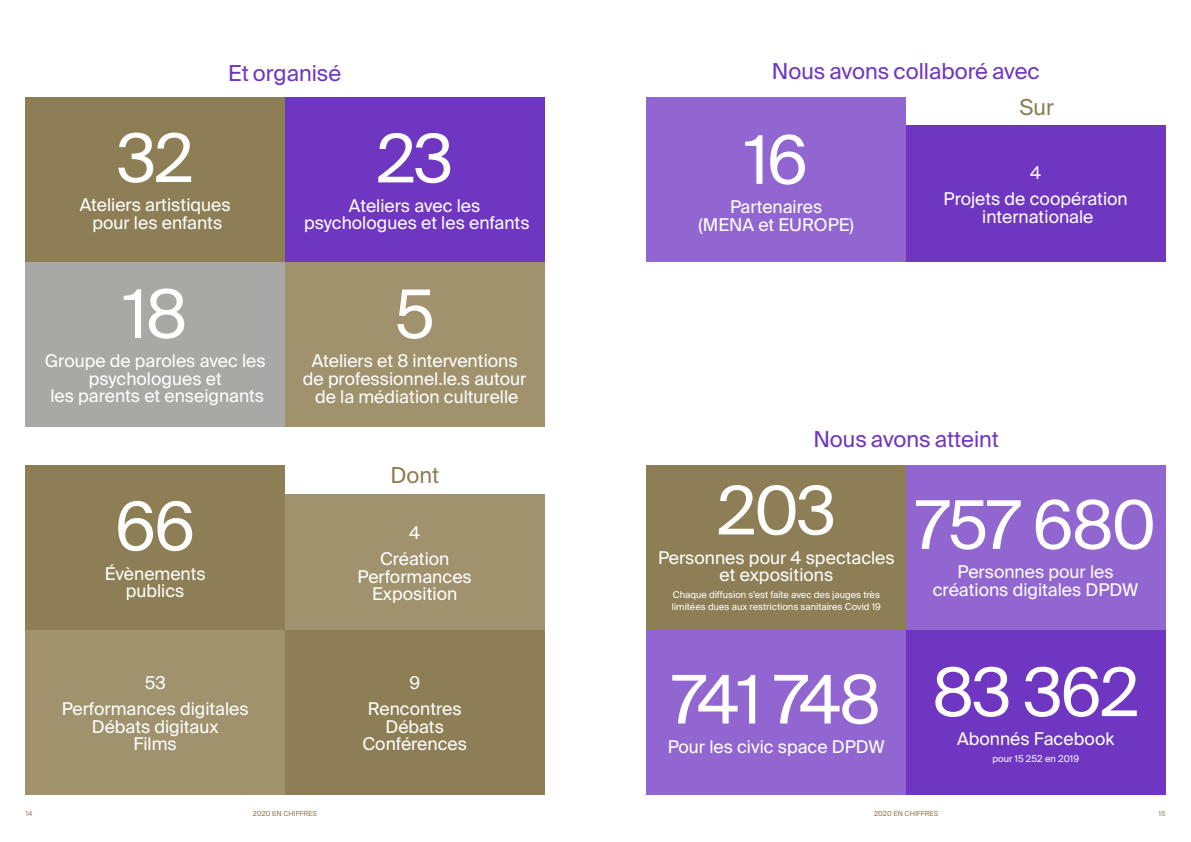
<style>
.page{position:relative;width:1191px;height:842px;background:#fff}
.page>*{position:absolute;margin:0;border:0;box-sizing:border-box;transform-origin:0 0}
.t1{font:67px "Suisse Intl";letter-spacing:-.03em;color:#fff}
.t2{font:22px "Suisse Intl";color:#6f36c2}
.t3{font:22px "Suisse Intl";color:#8e7e55}
.t4{font:17.6px/17.6px "Suisse Intl";color:#fff;text-align:center}
.t5{font:9.4px/12px "Suisse Intl";color:#fff}
.t6{font:7px "Suisse Intl";color:#8e7e55}
</style>
<div class="page">
<div style="left:906px;top:125px;width:259px;height:137px;background:#6f36c2"></div>
<div style="left:646px;top:97px;width:260px;height:165px;background:#9266d1"></div>
<div style="left:26px;top:97px;width:259px;height:165px;background:#8e7e55"></div>
<div style="left:26px;top:262px;width:259px;height:165px;background:#a8a8a7"></div>
<div style="left:285px;top:97px;width:259px;height:165px;background:#6f36c2"></div>
<div style="left:285px;top:262px;width:259px;height:165px;background:#a1926e"></div>
<div style="left:26px;top:466px;width:259px;height:164px;background:#8e7e55"></div>
<div style="left:646px;top:466px;width:260px;height:164px;background:#8e7e55"></div>
<div style="left:285px;top:494px;width:259px;height:137px;background:#a1926e"></div>
<div style="left:906px;top:466px;width:259px;height:164px;background:#9266d1"></div>
<div style="left:26px;top:630px;width:259px;height:164px;background:#a1926e"></div>
<div style="left:646px;top:630px;width:260px;height:164px;background:#9266d1"></div>
<div style="left:285px;top:630px;width:259px;height:164px;background:#8e7e55"></div>
<div style="left:906px;top:630px;width:259px;height:164px;background:#6f36c2"></div>
<p class="t2" style="left:228px;top:60px;width:114px">Et organisé</p>
<h1 class="t1" style="left:117px;top:120px;width:78px">32</h1>
<p class="t4" style="left:80px;top:196px;width:152px">Ateliers artistiques pour les enfants</p>
<h1 class="t1" style="left:123px;top:276px;width:66px">18</h1>
<p class="t4" style="left:45px;top:352px;width:223px">Groupe de paroles avec les psychologues et<br>les parents et enseignants</p>
<h1 class="t1" style="left:115px;top:488px;width:82px">66</h1>
<p class="t4" style="left:105px;top:565px;width:102px">Évènements publics</p>
<p class="t4" style="left:62px;top:669px;width:189px;line-height:26.4px">53<br>Performances digitales</p>
<p class="t4" style="left:92px;top:718px;width:128px">Débats digitaux<br>Films</p>
<h1 class="t1" style="left:376px;top:120px;width:78px">23</h1>
<p class="t4" style="left:304px;top:197px;width:227px">Ateliers avec les psychologues et les enfants</p>
<h1 class="t1" style="left:394px;top:276px;width:42px">5</h1>
<p class="t4" style="left:303px;top:353px;width:225px">Ateliers et 8 interventions de professionnel.le.s autour de la médiation culturelle</p>
<p class="t3" style="left:390px;top:462px;width:50px">Dont</p>
<p class="t4" style="left:380px;top:519px;width:71px;line-height:26.4px">4<br>Création</p>
<p class="t4" style="left:357px;top:568px;width:116px">Performances<br>Exposition</p>
<p class="t4" style="left:368px;top:669px;width:96px;line-height:26.4px">9<br>Rencontres</p>
<p class="t4" style="left:362px;top:718px;width:106px">Débats<br>Conférences</p>
<p class="t2" style="left:772px;top:59px;width:269px">Nous avons collaboré avec</p>
<h1 class="t1" style="left:744px;top:121px;width:65px">16</h1>
<p class="t4" style="left:698px;top:198px;width:157px">Partenaires<br>(MENA et EUROPE)</p>
<p class="t3" style="left:1019px;top:94px;width:36px">Sur</p>
<p class="t4" style="left:943px;top:160px;width:186px;line-height:26.4px">4<br>Projets de coopération</p>
<p class="t4" style="left:982px;top:208px;width:113px">internationale</p>
<p class="t2" style="left:813px;top:427px;width:187px">Nous avons atteint</p>
<h1 class="t1" style="left:717px;top:472px;width:121px">203</h1>
<p class="t4" style="left:658px;top:549px;width:238px">Personnes pour 4 spectacles et expositions</p>
<p class="t5" style="left:672px;top:588px;width:211px">Chaque diffusion s’est faite avec des jauges très limitées dues aux restrictions sanitaires Covid 19</p>
<h1 class="t1" style="left:915px;top:486px;width:242px">757 680</h1>
<p class="t4" style="left:932px;top:563px;width:207px">Personnes pour les créations digitales DPDW</p>
<h1 class="t1" style="left:671px;top:661px;width:211px">741 748</h1>
<p class="t4" style="left:668px;top:738px;width:218px">Pour les civic space DPDW</p>
<h1 class="t1" style="left:932px;top:654px;width:209px">83 362</h1>
<p class="t4" style="left:957px;top:730px;width:159px">Abonnés Facebook</p>
<p class="t5" style="left:992px;top:752px;width:88px">pour 15 252 en 2019</p>
<p class="t6" style="left:26px;top:810px;width:8px">14</p>
<p class="t6" style="left:253px;top:810px;width:66px">2020 EN CHIFFRES</p>
<p class="t6" style="left:874px;top:810px;width:66px">2020 EN CHIFFRES</p>
<p class="t6" style="left:1158px;top:810px;width:8px">15</p>
</div>
